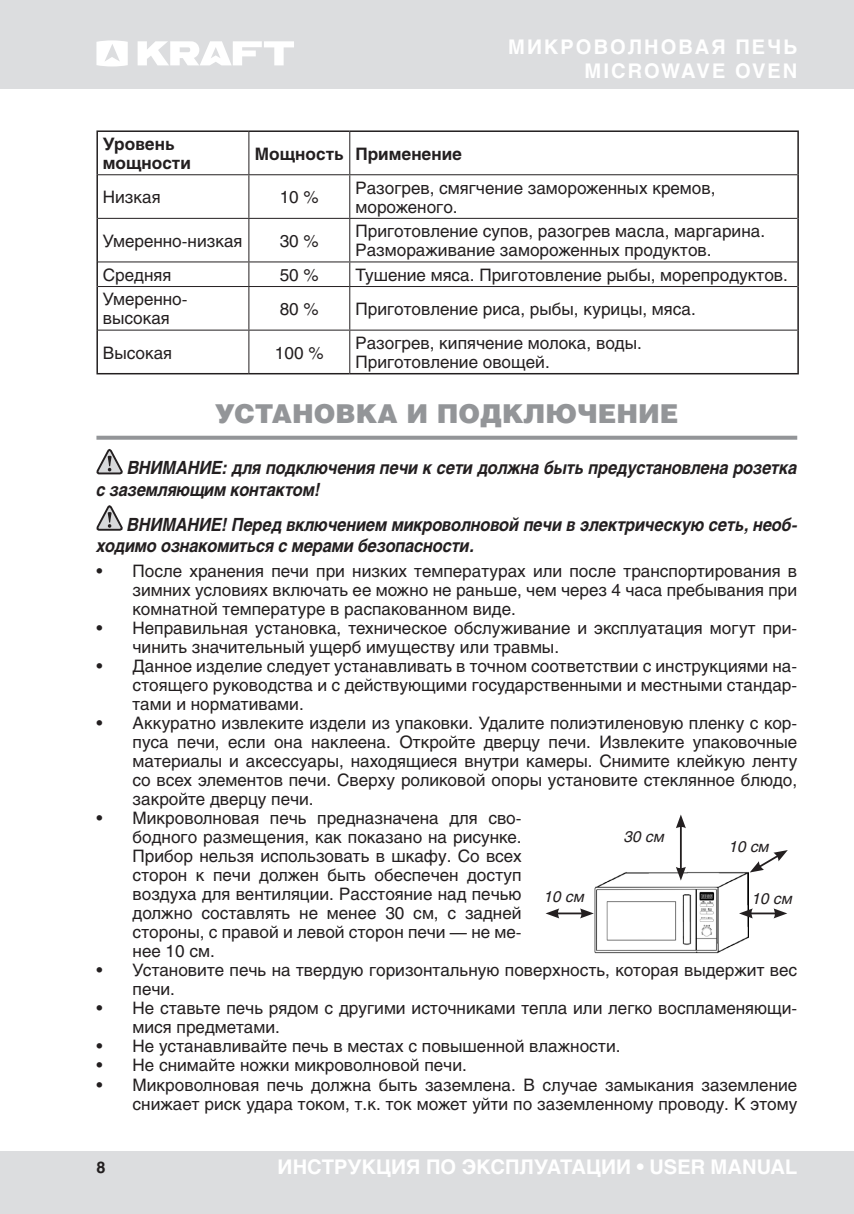
<style>
.page{position:relative;width:854px;height:1214px;background:#fff}
.page>*{position:absolute;margin:0;border:0;box-sizing:border-box;transform-origin:0 0}
.t1{font:900 26px "Helios";color:#939598}
.t2{font:700 20px "Helios";color:#fff}
.t3{font:700 20px/24px "Helios";letter-spacing:.1em;color:#fff;text-align:right}
.t4{font:italic 700 18px/21.6px "Helios";letter-spacing:-.01em;color:#231f20;scale:.9 1}
.t5{font:17px/19px "Helios";color:#231f20}
.t6{font:700 17px/19px "Helios";color:#231f20}
.t7{font:700 16px "Helios";color:#231f20}
.t8{font:italic 15.4px "Helios";color:#231f20}
</style>
<div class="page">
<div style="left:0;top:0;width:853px;height:88px;background:#dcdddf"></div>
<div style="left:0;top:1151px;width:853px;height:62px;background:#dcdddf"></div>
<hr style="left:853px;top:1151px;width:1px;height:62px;background:#dcdddf">
<svg style="left:96px;top:40px;width:32px;height:26px"></svg>
<svg style="left:137px;top:41px;width:157px;height:24px"></svg>
<svg style="left:96px;top:435px;width:701px;height:4px;background:#a6a8aa"></svg>
<hr style="left:96px;top:130px;width:153px;height:2px;background:#231f20">
<hr style="left:96px;top:132px;width:2px;height:43px;background:#231f20">
<hr style="left:249px;top:130px;width:100px;height:2px;background:#231f20">
<hr style="left:349px;top:130px;width:449px;height:2px;background:#231f20">
<hr style="left:797px;top:132px;width:1px;height:43px;background:#231f20">
<hr style="left:96px;top:175px;width:2px;height:43px;background:#231f20">
<hr style="left:797px;top:175px;width:1px;height:43px;background:#231f20">
<hr style="left:96px;top:218px;width:2px;height:44px;background:#231f20">
<hr style="left:797px;top:218px;width:1px;height:44px;background:#231f20">
<hr style="left:96px;top:262px;width:2px;height:24px;background:#231f20">
<svg style="left:797px;top:262px;width:1px;height:24px"></svg>
<hr style="left:96px;top:286px;width:2px;height:44px;background:#231f20">
<hr style="left:797px;top:286px;width:1px;height:44px;background:#231f20">
<hr style="left:96px;top:330px;width:2px;height:43px;background:#231f20">
<hr style="left:797px;top:330px;width:1px;height:43px;background:#231f20">
<hr style="left:96px;top:373px;width:153px;height:1px;background:#231f20">
<hr style="left:249px;top:373px;width:100px;height:1px;background:#231f20">
<hr style="left:349px;top:373px;width:449px;height:1px;background:#231f20">
<hr style="left:248px;top:132px;width:1px;height:42px;background:#231f20">
<hr style="left:98px;top:174px;width:151px;height:1px;background:#231f20">
<hr style="left:249px;top:174px;width:100px;height:1px;background:#231f20">
<hr style="left:248px;top:175px;width:1px;height:43px;background:#231f20">
<hr style="left:349px;top:174px;width:448px;height:1px;background:#231f20">
<hr style="left:98px;top:218px;width:151px;height:1px;background:#231f20">
<hr style="left:249px;top:218px;width:100px;height:1px;background:#231f20">
<hr style="left:248px;top:219px;width:1px;height:42px;background:#231f20">
<hr style="left:349px;top:218px;width:448px;height:1px;background:#231f20">
<hr style="left:98px;top:261px;width:151px;height:1px;background:#231f20">
<hr style="left:249px;top:261px;width:100px;height:1px;background:#231f20">
<svg style="left:248px;top:262px;width:1px;height:24px"></svg>
<hr style="left:349px;top:261px;width:448px;height:1px;background:#231f20">
<hr style="left:98px;top:286px;width:151px;height:1px;background:#231f20">
<hr style="left:249px;top:286px;width:100px;height:1px;background:#231f20">
<hr style="left:248px;top:287px;width:1px;height:42px;background:#231f20">
<hr style="left:349px;top:286px;width:448px;height:1px;background:#231f20">
<hr style="left:98px;top:329px;width:151px;height:1px;background:#231f20">
<hr style="left:249px;top:329px;width:100px;height:1px;background:#231f20">
<hr style="left:248px;top:330px;width:1px;height:43px;background:#231f20">
<hr style="left:349px;top:329px;width:448px;height:1px;background:#231f20">
<hr style="left:349px;top:132px;width:1px;height:42px;background:#231f20">
<hr style="left:349px;top:175px;width:1px;height:43px;background:#231f20">
<hr style="left:349px;top:219px;width:1px;height:42px;background:#231f20">
<svg style="left:349px;top:262px;width:1px;height:24px"></svg>
<hr style="left:349px;top:287px;width:1px;height:42px;background:#231f20">
<hr style="left:349px;top:330px;width:1px;height:43px;background:#231f20">
<svg style="left:96px;top:449px;width:27px;height:26px"></svg>
<svg style="left:96px;top:505px;width:27px;height:26px"></svg>
<img style="left:593px;top:856px;width:154px;height:98px">
<hr style="left:679px;top:825px;width:2px;height:44px;background:#231f20">
<svg style="left:676px;top:814px;width:9px;height:14px"></svg>
<svg style="left:675px;top:866px;width:10px;height:14px"></svg>
<svg style="left:750px;top:850px;width:37px;height:22px"></svg>
<hr style="left:749px;top:912px;width:27px;height:2px;background:#231f20">
<svg style="left:773px;top:908px;width:14px;height:10px"></svg>
<svg style="left:738px;top:908px;width:14px;height:10px"></svg>
<hr style="left:556px;top:912px;width:27px;height:2px;background:#231f20">
<svg style="left:580px;top:908px;width:13px;height:10px"></svg>
<svg style="left:545px;top:908px;width:14px;height:10px"></svg>
<p class="t3" style="left:508px;top:35px;width:290px">МИКРОВОЛНОВАЯ ПЕЧЬ<br>MICROWAVE OVEN</p>
<p class="t6" style="left:103px;top:134px;width:89px">Уровень мощности</p>
<p class="t6" style="left:255px;top:144px;width:208px">Мощность Применение</p>
<p class="t5" style="left:103px;top:187px;width:59px">Низкая</p>
<p class="t5" style="left:280px;top:187px;width:41px">10 %</p>
<p class="t5" style="left:355px;top:178px;width:361px">Разогрев, смягчение замороженных кремов, мороженого.</p>
<p class="t5" style="left:103px;top:231px;width:141px">Умеренно-низкая</p>
<p class="t5" style="left:280px;top:231px;width:41px">30 %</p>
<p class="t5" style="left:355px;top:221px;width:411px">Приготовление супов, разогрев масла, маргарина.<br>Размораживание замороженных продуктов.</p>
<p class="t5" style="left:103px;top:265px;width:70px">Средняя</p>
<p class="t5" style="left:280px;top:265px;width:41px">50 %</p>
<p class="t5" style="left:355px;top:265px;width:434px">Тушение мяса. Приготовление рыбы, морепродуктов.</p>
<p class="t5" style="left:103px;top:290px;width:86px">Умеренно&shy;высокая</p>
<p class="t5" style="left:280px;top:299px;width:41px">80 %</p>
<p class="t5" style="left:355px;top:299px;width:342px">Приготовление риса, рыбы, курицы, мяса.</p>
<p class="t5" style="left:103px;top:343px;width:71px">Высокая</p>
<p class="t5" style="left:275px;top:343px;width:50px">100 %</p>
<p class="t5" style="left:355px;top:333px;width:288px">Разогрев, кипячение молока, воды.<br>Приготовление овощей.</p>
<h1 class="t1" style="left:215px;top:397px;width:465px">УСТАНОВКА И ПОДКЛЮЧЕНИ Е</h1>
<p class="t4" style="left:96px;top:457px;width:779px;text-indent:31px">ВНИМА НИЕ: для подключения печи к сети должна быть предустановлена розетка с заземляющим контактом!</p>
<p class="t4" style="left:96px;top:513px;width:779px;text-indent:31px">ВНИМА НИЕ! Перед включением микроволновой печи в электрическую сеть, необ&shy;ходимо ознакомиться с мерами безопасности.</p>
<p class="t5" style="left:132px;top:561px;width:666px;text-align:justify;text-indent:-36px">• После хранения печи при низких температурах или после транспортирования в зимних условиях включать ее можно не раньше, чем через 4 часа пребывания при комнатной температуре в распакованном виде.</p>
<p class="t5" style="left:132px;top:618px;width:666px;text-indent:-36px">• Неправильная установка, техническое обслуживание и эксплуатация могут при&shy;чинить значительный ущерб имуществу или травмы.</p>
<p class="t5" style="left:132px;top:656px;width:666px;text-align:justify;text-indent:-36px">• Данное изделие следует устанавливать в точном соответствии с инструкциями на&shy;стоящего руководства и с действующими государственными и местными стандар&shy;тами и нормативами.</p>
<p class="t5" style="left:132px;top:713px;width:666px;text-align:justify;text-indent:-36px">• Аккуратно извлеките издели из упаковки. Удалите полиэтиленовую пленку с кор&shy;пуса печи, если она наклеена. Откройте дверцу печи. Извлеките упаковочные материалы и аксессуары, находящиеся внутри камеры. Снимите клейкую ленту со всех элементов печи. Сверху роликовой опоры установите стеклянное блюдо, закройте дверцу печи.</p>
<p class="t5" style="left:132px;top:808px;width:390px;text-align:justify;text-indent:-36px">• Микроволновая печь предназначена для сво&shy;бодного размещения, как показано на рисунке.<br>Прибор нельзя использовать в шкафу. Со всех сторон к печи должен быть обеспечен доступ воздуха для вентиляции. Расстояние над печью должно составлять не менее 30 см, с задней стороны, с правой и левой сторон печи — не ме&shy;нее 10 см.</p>
<p class="t5" style="left:132px;top:960px;width:666px;text-indent:-36px">• Установите печь на твердую горизонтальную поверхность, которая выдержит вес печи.</p>
<p class="t5" style="left:132px;top:998px;width:666px;text-indent:-36px">• Не ставьте печь рядом с другими источниками тепла или легко воспламеняющи&shy;мися предметами.</p>
<p class="t5" style="left:96px;top:1036px;width:525px">• Не устанавливайте печь в местах с повышенной влажности.</p>
<p class="t5" style="left:96px;top:1055px;width:372px">• Не снимайте ножки микроволновой печи.</p>
<p class="t5" style="left:96px;top:1074px;width:702px;text-align:right">• Микроволновая печь должна быть заземлена. В случае замыкания заземление снижает риск удара током, т.к. ток может уйти по заземленному проводу. К этому</p>
<p class="t8" style="left:624px;top:827px;width:42px">30 см</p>
<p class="t8" style="left:728px;top:837px;width:42px">10 см</p>
<p class="t8" style="left:544px;top:887px;width:42px">10 см</p>
<p class="t8" style="left:752px;top:889px;width:42px">10 см</p>
<p class="t7" style="left:96px;top:1157px;width:10px">8</p>
<p class="t2" style="left:277px;top:1155px;width:521px">ИНСТРУКЦИЯ ПО ЭКСПЛУАТАЦИИ • USER MANUAL</p>
</div>
